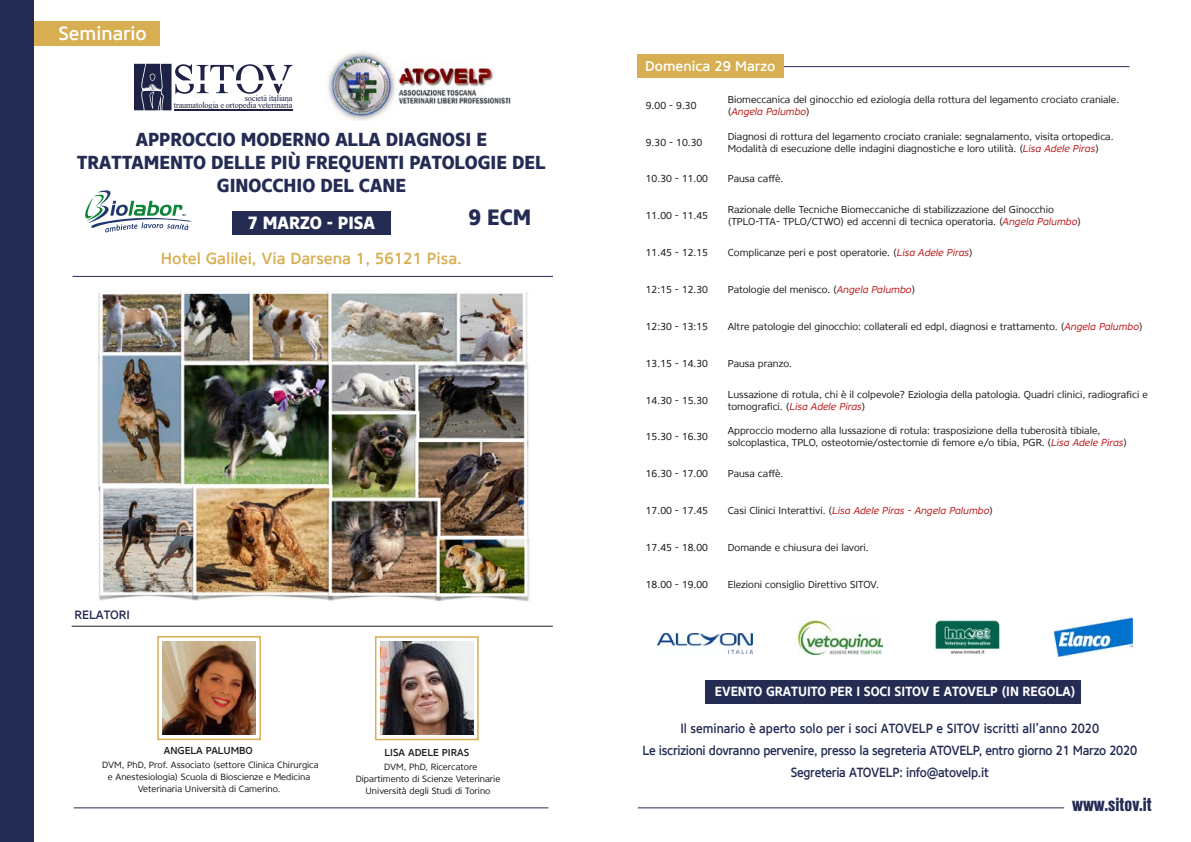
<style>
.page{position:relative;width:1191px;height:842px;background:#fff}
.page>*{position:absolute;margin:0;border:0;box-sizing:border-box;transform-origin:0 0}
.t1{font:800 22px "Core Sans N 75";color:#252c54;scale:.91 1}
.t2{font:20px "Nimbus Sans DOT Blac Cond";color:#252c54}
.t3{font:500 19px "Core Sans N 55";color:#fff}
.t4{font:800 18.7px/23px "Core Sans N 75";color:#252c54;text-align:center;scale:.91 1}
.t5{font:800 17.6px "Core Sans N 75";color:#fff;scale:.91 1}
.t6{font:500 16px "Core Sans N 55";color:#d8ae53}
.t7{font:500 14px "Core Sans N 55";color:#fff}
.t8{font:500 13.2px/22px "Core Sans N 55";letter-spacing:-.02em;color:#252c54;text-align:center;scale:.91 1}
.t9{font:700 13.2px "Core Sans N";color:#fff;scale:.91 1}
.t10{font:500 12px "Core Sans N 55";color:#252c54}
.t11{font:10px/12px "Core Sans N 45";color:#1d1d1b}
.t12{font:italic 10px "Core Sans N 45";color:#bc1d1e}
.t13{font:500 10px "Core Sans N 55";color:#1d1d1b}
.t14{font:9px/12px "Core Sans N 45";color:#1d1d1b;text-align:center}
.t15{font:8.8px/6.9px "Times New Roman";letter-spacing:-.015em;color:#1e2345;text-align:right;scale:.94 1}
.s1{font-style:italic;color:#bc1d1e}
.s2{font-style:normal;color:#1d1d1b}
</style>
<div class="page">
<div style="left:232px;top:211px;width:159px;height:23px;background:#252c54"></div>
<div style="left:0;top:22px;width:160px;height:24px;background:#d8ae53"></div>
<hr style="left:73px;top:276px;width:480px;height:1px;background:#252c54">
<img style="left:98px;top:290px;width:431px;height:310px">
<svg style="left:134px;top:64px;width:158px;height:46px"></svg>
<hr style="left:174px;top:110px;width:118px;height:1px;background:#1e2345">
<hr style="left:72px;top:626px;width:481px;height:1px;background:#1d1d1b">
<div style="left:375px;top:636px;width:104px;height:104px;border:2px solid #d8ae53"></div>
<img style="left:380px;top:642px;width:93px;height:92px">
<div style="left:157px;top:636px;width:104px;height:104px;border:2px solid #d8ae53"></div>
<img style="left:162px;top:642px;width:94px;height:92px">
<img style="left:327px;top:51px;width:184px;height:70px">
<svg style="left:85px;top:190px;width:107px;height:42px"></svg>
<hr style="left:640px;top:66px;width:489px;height:1px;background:#252c54">
<div style="left:637px;top:55px;width:146px;height:23px;background:#d8ae53"></div>
<div style="left:705px;top:680px;width:376px;height:23px;background:#252c54"></div>
<img style="left:934px;top:620px;width:66px;height:34px">
<img style="left:798px;top:620px;width:84px;height:35px">
<img style="left:658px;top:633px;width:94px;height:20px">
<img style="left:1053px;top:618px;width:79px;height:39px">
<hr style="left:638px;top:807px;width:426px;height:1px;background:#252c54">
<hr style="left:74px;top:807px;width:474px;height:1px;background:#252c54">
<div style="left:0;top:0;width:34px;height:842px;background:#252c54"></div>
<h3 class="t3" style="left:58px;top:21px;width:90px">Seminario</h3>
<p class="t15" style="left:174px;top:94px;width:128px">società italiana<br>traumatologia e ortopedia veterinaria</p>
<h3 class="t4" style="left:77px;top:128px;width:516px">APPROCCIO MODERNO ALLA DIAGNOSI E<br>TRATTAMENTO DELLE PIÙ FREQUENTI PATOLOGIE DEL<br>GINOCCHIO DEL CANE</h3>
<h3 class="t5" style="left:248px;top:211px;width:141px">7 MARZO - PISA</h3>
<h1 class="t1" style="left:468px;top:203px;width:70px">9 ECM</h1>
<h3 class="t6" style="left:161px;top:248px;width:303px">Hotel Galilei, Via Darsena 1, 56121 Pisa.</h3>
<p class="t10" style="left:74px;top:607px;width:57px">RELATORI</p>
<p class="t13" style="left:164px;top:743px;width:90px">ANGELA PALUMBO</p>
<p class="t14" style="left:102px;top:759px;width:218px">DVM, PhD, Prof. Associato (settore Clinica Chirurgica e Anestesiologia) Scuola di Bioscienze e Medicina<br>Veterinaria Università di Camerino.</p>
<p class="t13" style="left:384px;top:746px;width:86px">LISA ADELE PIRAS</p>
<p class="t14" style="left:356px;top:761px;width:146px">DVM, PhD, Ricercatore<br>Dipartimento di Scienze Veterinarie<br>Università degli Studi di Torino</p>
<h3 class="t7" style="left:645px;top:57px;width:132px">Domenica 29 Marzo</h3>
<p class="t11" style="left:646px;top:99px;width:52px">9.00 - 9.30</p>
<p class="t11" style="left:728px;top:93px;width:393px">Biomeccanica del ginocchio ed eziologia della rottura del legamento crociato craniale. (<span class="s1">Angela Palumbo</span>)</p>
<p class="t11" style="left:646px;top:136px;width:58px">9.30 - 10.30</p>
<p class="t11" style="left:728px;top:130px;width:387px">Diagnosi di rottura del legamento crociato craniale: segnalamento, visita ortopedica.<br>Modalità di esecuzione delle indagini diagnostiche e loro utilità. (<span class="s1">Lisa Adele Piras</span>)</p>
<p class="t11" style="left:646px;top:173px;width:64px">10.30 - 11.00</p>
<p class="t11" style="left:728px;top:173px;width:57px">Pausa caffè.</p>
<p class="t11" style="left:646px;top:210px;width:64px">11.00 - 11.45</p>
<p class="t11" style="left:728px;top:204px;width:355px">Razionale delle Tecniche Biomeccaniche di stabilizzazione del Ginocchio (TPLO-TTA- TPLO/CTWO) ed accenni di tecnica operatoria. (<span class="s1">Angela Palumbo</span>)</p>
<p class="t11" style="left:646px;top:247px;width:64px">11.45 - 12.15</p>
<p class="t11" style="left:728px;top:247px;width:246px">Complicanze peri e post operatorie. (<span class="s1">Lisa Adele Piras</span>)</p>
<p class="t11" style="left:646px;top:284px;width:64px">12:15 - 12.30</p>
<p class="t11" style="left:728px;top:284px;width:189px">Patologie del menisco. (<span class="s1">Angela Palumbo</span>)</p>
<p class="t11" style="left:646px;top:320px;width:64px">12:30 - 13:15</p>
<p class="t11" style="left:728px;top:320px;width:416px">Altre patologie del ginocchio: collaterali ed edpl, diagnosi e trattamento. (<span class="s1">Angela Palumbo</span>)</p>
<p class="t11" style="left:646px;top:357px;width:64px">13.15 - 14.30</p>
<p class="t11" style="left:728px;top:357px;width:66px">Pausa pranzo.</p>
<p class="t11" style="left:646px;top:394px;width:64px">14.30 - 15.30</p>
<p class="t11" style="left:728px;top:388px;width:421px">Lussazione di rotula, chi è il colpevole? Eziologia della patologia. Quadri clinici, radiografici e tomografici. (<span class="s1">Lisa Adele Piras</span>)</p>
<p class="t11" style="left:646px;top:431px;width:64px">15.30 - 16.30</p>
<p class="t11" style="left:728px;top:425px;width:401px">Approccio moderno alla lussazione di rotula: trasposizione della tuberosità tibiale, solcoplastica, TPLO, osteotomie/ostectomie di femore e/o tibia, PGR. (<span class="s1">Lisa Adele Piras</span>)</p>
<p class="t11" style="left:646px;top:468px;width:64px">16.30 - 17.00</p>
<p class="t11" style="left:728px;top:468px;width:57px">Pausa caffè.</p>
<p class="t11" style="left:646px;top:505px;width:64px">17.00 - 17.45</p>
<p class="t12" style="left:728px;top:504px;width:267px"><span class="s2">Casi Clinici Interattivi. (</span>Lisa Adele Piras - Angela Palumbo<span class="s2">)</span></p>
<p class="t11" style="left:646px;top:542px;width:64px">17.45 - 18.00</p>
<p class="t11" style="left:728px;top:542px;width:142px">Domande e chiusura dei lavori.</p>
<p class="t11" style="left:646px;top:578px;width:64px">18.00 - 19.00</p>
<p class="t11" style="left:728px;top:578px;width:153px">Elezioni consiglio Direttivo SITOV.</p>
<h3 class="t9" style="left:715px;top:683px;width:398px">EVENTO GRATUITO PER I SOCI SITOV E ATOVELP (IN REGOLA)</h3>
<h3 class="t8" style="left:642px;top:717px;width:545px">Il seminario è aperto solo per i soci ATOVELP e SITOV iscritti all’anno 2020<br>Le iscrizioni dovranno pervenire, presso la segreteria ATOVELP, entro giorno 21 Marzo 2020<br>Segreteria ATOVELP: info@atovelp.it</h3>
<h2 class="t2" style="left:1072px;top:793px;width:81px">www.sitov.it</h2>
</div>
